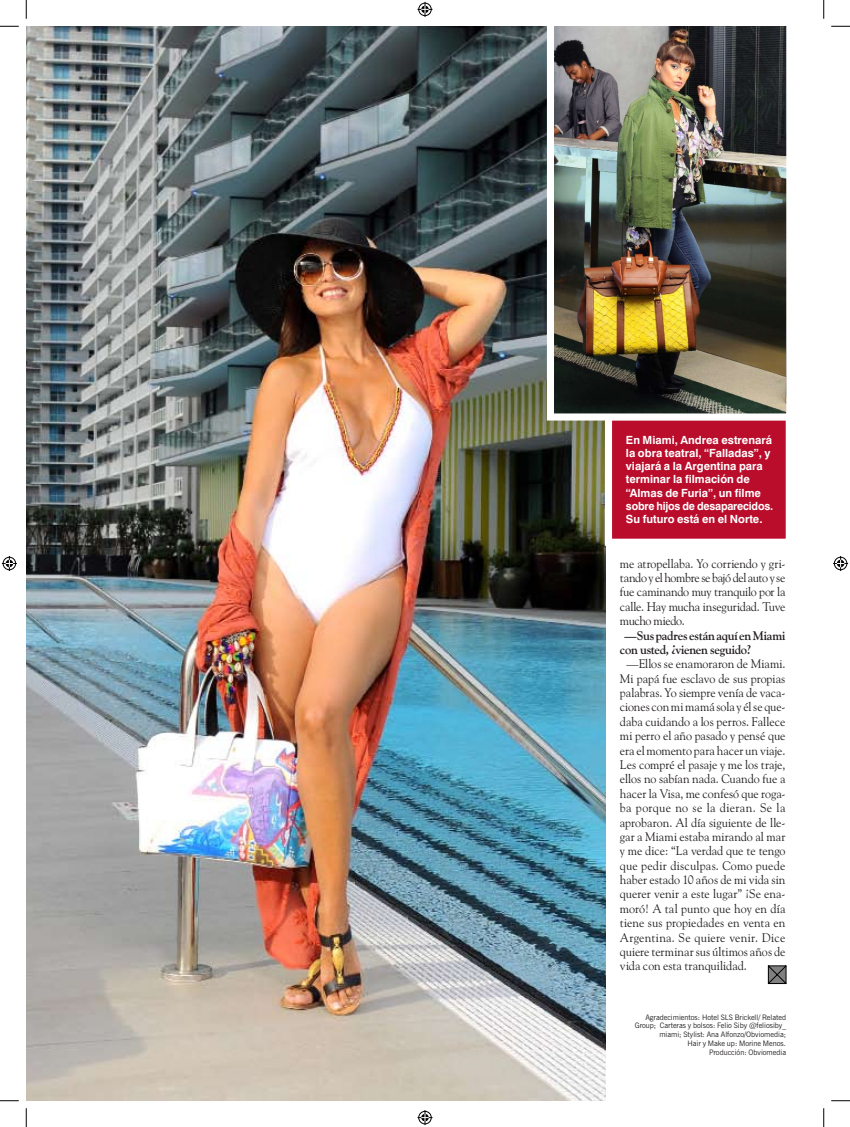
<style>
.page{position:relative;width:850px;height:1127px;background:#fff}
.page>*{position:absolute;margin:0;border:0;box-sizing:border-box;transform-origin:0 0}
.t1{font:12.5px/14.4px "Goudy Old Style BT";letter-spacing:-.01em;color:#231f20;text-align:justify}
.t2{font:700 12.5px/14.4px "Goudy Old Style BT";letter-spacing:-.02em;color:#231f20}
.t3{font:700 11.25px/13.1px "Swiss 721 BT";color:#fff}
.t4{font:7.5px/8.8px "News Gothic BT";color:#231f20;text-align:right}
</style>
<div class="page">
<img style="left:26px;top:26px;width:579px;height:1074px">
<svg style="left:601px;top:424px;width:185px;height:125px;background:#c12f46"></svg>
<svg style="left:768px;top:965px;width:18px;height:18px"></svg>
<img style="left:543px;top:26px;width:244px;height:398px">
<svg style="left:0;top:25px;width:19px;height:2px"></svg>
<svg style="left:831px;top:25px;width:19px;height:2px"></svg>
<svg style="left:0;top:1100px;width:19px;height:1px"></svg>
<svg style="left:831px;top:1100px;width:19px;height:1px"></svg>
<svg style="left:25px;top:0;width:2px;height:19px"></svg>
<svg style="left:25px;top:1108px;width:2px;height:18px"></svg>
<svg style="left:823px;top:0;width:1px;height:19px"></svg>
<svg style="left:823px;top:1108px;width:1px;height:18px"></svg>
<svg style="left:417px;top:2px;width:15px;height:15px"></svg>
<svg style="left:417px;top:1110px;width:15px;height:14px"></svg>
<svg style="left:2px;top:556px;width:15px;height:15px"></svg>
<svg style="left:833px;top:556px;width:15px;height:15px"></svg>
<p class="t3" style="left:626px;top:433px;width:149px">En Miami, Andrea estrenará la obra teatral, “Falladas”, y viajará a la Argentina para terminar la filmación de “Almas de Furia”, un filme sobre hijos de desaparecidos.<br>Su futuro está en el Norte.</p>
<p class="t1" style="left:620px;top:555px;width:167px">me atropellaba. Yo corriendo y gri&shy;tando y el hombre se bajó del auto y se fue caminando muy tranquilo por la calle. Hay mucha inseguridad. Tuve mucho miedo.</p>
<p class="t2" style="left:620px;top:627px;width:167px;text-indent:5px">—Sus padres están aquí en Miami con usted, ¿vienen seguido?</p>
<p class="t1" style="left:620px;top:656px;width:167px;text-indent:7px">—Ellos se enamoraron de Miami.<br>Mi papá fue esclavo de sus propias palabras. Yo siempre venía de vaca&shy;ciones con mi mamá sola y él se que&shy;daba cuidando a los perros. Fallece mi perro el año pasado y pensé que era el momento para hacer un viaje.<br>Les compré el pasaje y me los traje, ellos no sabían nada. Cuando fue a hacer la Visa, me confesó que roga&shy;ba porque no se la dieran. Se la aprobaron. Al día siguiente de lle&shy;gar a Miami estaba mirando al mar y me dice: “La verdad que te tengo que pedir disculpas. Como puede haber estado 10 años de mi vida sin querer venir a este lugar” ¡Se ena&shy;moró! A tal punto que hoy en día tiene sus propiedades en venta en Argentina. Se quiere venir. Dice quiere terminar sus últimos años de vida con esta tranquilidad.</p>
<p class="t4" style="left:635px;top:1012px;width:153px">Agradecimientos: Hotel SLS Brickell/ Related Group; Carteras y bolsos: Felio Siby @feliosiby_ miami; Stylist: Ana Alfonzo/Obviomedia;<br>Hair y Make up: Morine Menos.<br>Producción: Obviomedia</p>
</div>
